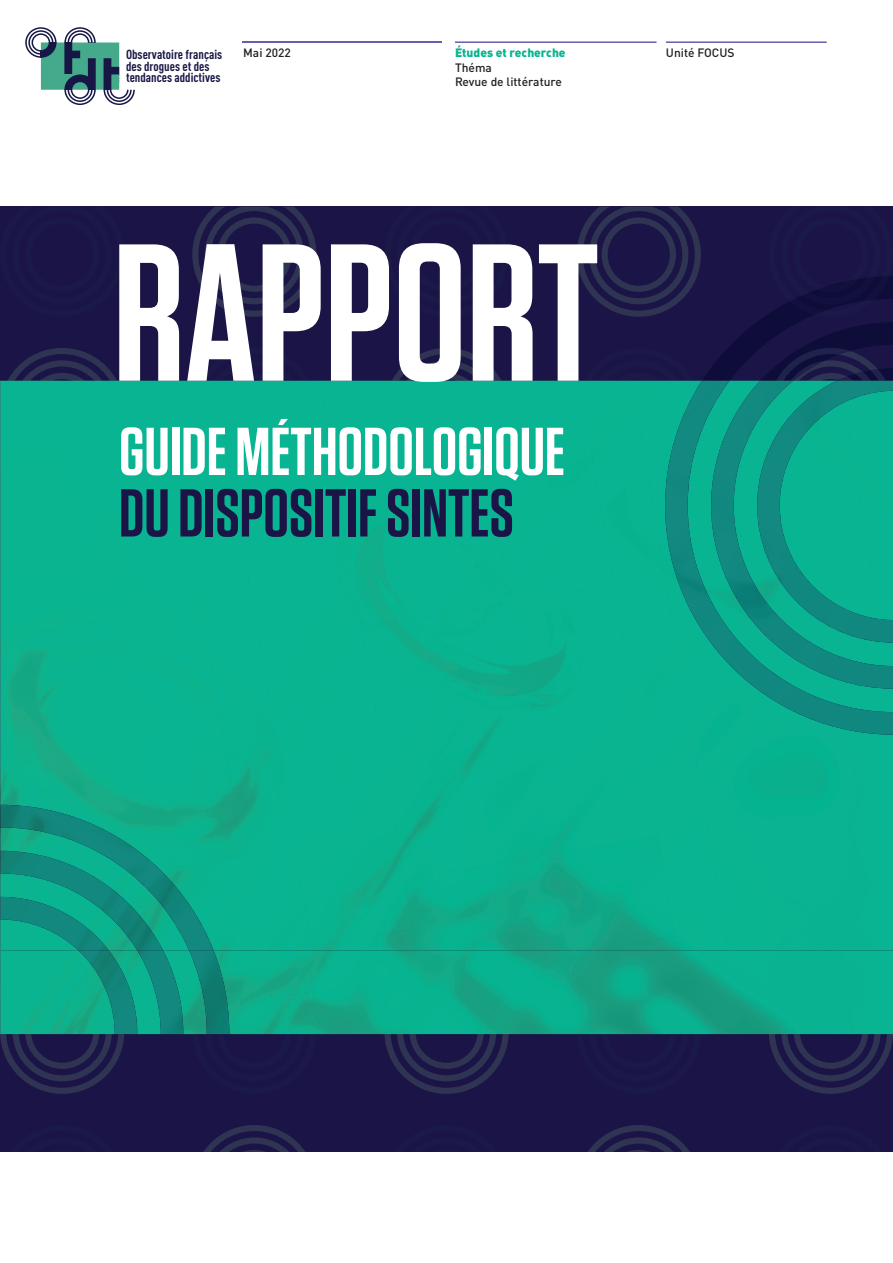
<style>
.page{position:relative;width:893px;height:1263px;background:#fff}
.page>*{position:absolute;margin:0;border:0;box-sizing:border-box;transform-origin:0 0}
.t1{font:600 194.7px "Tungsten";color:#fff}
.t2{font:600 67.5px "Tungsten";color:#fff}
.t3{font:600 67.5px "Tungsten";color:#1a1546}
.t4{font:700 condensed 12.9px/11.4px "DIN Pro";color:#171745}
.t5{font:500 12px/14.4px "DIN Pro";color:#231f20}
.t6{font:900 12px "DIN Pro";color:#06b490}
</style>
<div class="page">
<hr style="left:242px;top:41px;width:199px;height:2px;background:#685ea9">
<hr style="left:455px;top:41px;width:202px;height:2px;background:#685ea9">
<hr style="left:666px;top:41px;width:161px;height:2px;background:#685ea9">
<div style="left:41px;top:43px;width:78px;height:47px;background:#45a98b"></div>
<svg style="left:104px;top:58px;width:31px;height:47px"></svg>
<svg style="left:64px;top:27px;width:32px;height:78px"></svg>
<svg style="left:25px;top:27px;width:32px;height:31px"></svg>
<div style="left:0;top:207px;width:893px;height:945px;background:#1a1546"></div>
<svg style="left:769px;top:1034px;width:124px;height:60px"></svg>
<svg style="left:588px;top:1125px;width:101px;height:26px"></svg>
<svg style="left:392px;top:348px;width:109px;height:33px"></svg>
<svg style="left:384px;top:1034px;width:125px;height:60px"></svg>
<svg style="left:192px;top:207px;width:125px;height:110px"></svg>
<svg style="left:204px;top:1125px;width:101px;height:26px"></svg>
<svg style="left:7px;top:348px;width:110px;height:33px"></svg>
<svg style="left:0;top:1034px;width:124px;height:60px"></svg>
<svg style="left:577px;top:1034px;width:124px;height:1px"></svg>
<svg style="left:200px;top:380px;width:109px;height:1px"></svg>
<svg style="left:192px;top:1034px;width:124px;height:1px"></svg>
<img style="left:0;top:950px;width:306px;height:84px">
<img style="left:306px;top:950px;width:267px;height:84px">
<img style="left:62px;top:991px;width:259px;height:43px">
<img style="left:573px;top:950px;width:266px;height:84px">
<div style="left:839px;top:950px;width:54px;height:84px;background:#09b492"></div>
<div style="left:0;top:381px;width:215px;height:223px;background:#09b492"></div>
<div style="left:215px;top:381px;width:189px;height:548px;background:#08b492"></div>
<div style="left:319px;top:381px;width:260px;height:248px;background:#08b492"></div>
<div style="left:579px;top:382px;width:103px;height:568px;background:#08b492"></div>
<div style="left:631px;top:382px;width:51px;height:295px;background:#08b492"></div>
<img style="left:0;top:604px;width:201px;height:201px">
<div style="left:201px;top:595px;width:112px;height:355px;background:#09b491"></div>
<div style="left:361px;top:585px;width:296px;height:295px;background:#09b491"></div>
<div style="left:682px;top:658px;width:211px;height:292px;background:#09b391"></div>
<div style="left:214px;top:855px;width:47px;height:95px;background:#09b491"></div>
<img style="left:404px;top:836px;width:271px;height:114px">
<img style="left:311px;top:929px;width:106px;height:21px">
<img style="left:591px;top:936px;width:86px;height:14px">
<img style="left:189px;top:950px;width:40px;height:84px">
<img style="left:0;top:805px;width:214px;height:145px">
<img style="left:78px;top:950px;width:105px;height:84px">
<img style="left:0;top:851px;width:163px;height:99px">
<img style="left:666px;top:382px;width:45px;height:97px">
<img style="left:665px;top:479px;width:46px;height:179px">
<img style="left:714px;top:689px;width:66px;height:18px">
<img style="left:780px;top:689px;width:63px;height:40px">
<img style="left:838px;top:704px;width:55px;height:31px">
<svg style="left:577px;top:207px;width:316px;height:175px"></svg>
<img style="left:711px;top:381px;width:182px;height:308px">
<p class="t5" style="left:243px;top:45px;width:49px">Mai 2022</p>
<p class="t6" style="left:455px;top:43px;width:112px">Études et recherche</p>
<p class="t5" style="left:455px;top:59px;width:108px">Théma<br>Revue de littérature</p>
<p class="t4" style="left:126px;top:48px;width:98px">Observatoire français</p>
<p class="t5" style="left:666px;top:45px;width:70px">Unité FOCUS</p>
<p class="t4" style="left:126px;top:59px;width:96px">des drogues et des tendances addictives</p>
<h1 class="t1" style="left:113px;top:210px;width:488px">RAPPORT</h1>
<h2 class="t2" style="left:119px;top:416px;width:447px">GUIDE MÉTHODOLOGIQUE</h2>
<h2 class="t3" style="left:119px;top:477px;width:396px">DU DISPOSITIF SINTES</h2>
</div>
